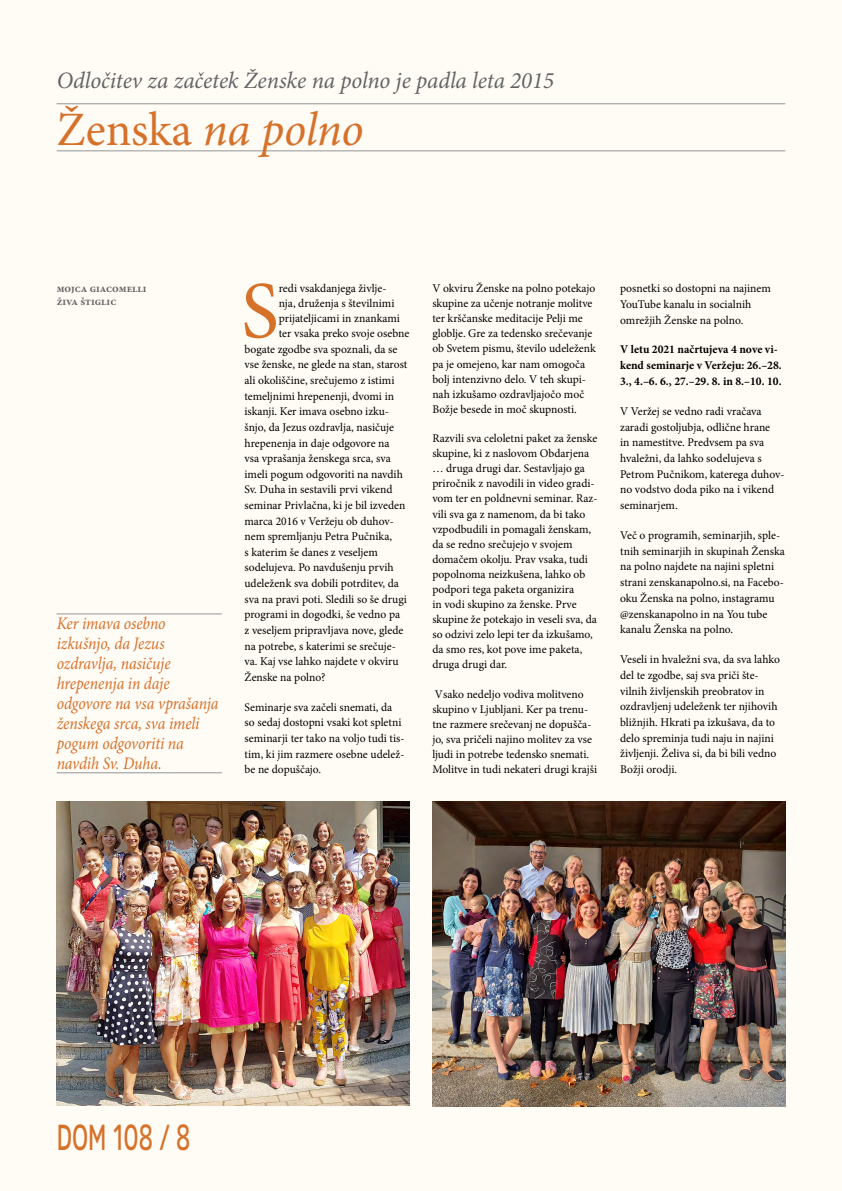
<style>
.page{position:relative;width:842px;height:1191px;background:#fffbf5}
.page>*{position:absolute;margin:0;border:0;box-sizing:border-box;transform-origin:0 0}
.t1{font:81px "Minion Pro";color:#d6712a}
.t2{font:italic 48px "Minion Pro";letter-spacing:-.005em;color:#d6712a}
.t3{font:600 36px "Amsi Pro";color:#d6712a;scale:.62 1}
.t4{font:italic 23.5px "Minion Pro";letter-spacing:-.005em;color:#636466}
.t5{font:italic 17.6px/20px "Minion Pro";letter-spacing:-.005em;color:#d6712a;scale:.89 1}
.t6{font:11.8px/15.1px "Minion Pro";color:#000}
.t7{font:700 11.8px/15.7px "Minion Pro";color:#000}
.t8{font:700 11px/13px "Minion Pro";color:#636466}
.s1{font-style:normal}
</style>
<div class="page">
<hr style="left:57px;top:103px;width:728px;height:1px;background:#939598">
<hr style="left:57px;top:150px;width:728px;height:1px;background:#939598">
<hr style="left:57px;top:772px;width:165px;height:1px;background:#939598">
<hr style="left:57px;top:613px;width:165px;height:1px;background:#939598">
<img style="left:57px;top:801px;width:353px;height:305px">
<img style="left:432px;top:801px;width:353px;height:305px">
<h3 class="t4" style="left:57px;top:65px;width:499px">Odločitev za začetek Ženske na polno je padla leta 2015</h3>
<h2 class="t2" style="left:57px;top:97px;width:308px"><span class="s1">Ženska</span> na polno</h2>
<p class="t8" style="left:57px;top:281px;width:91px">mojca giacomelli živa štiglic</p>
<h3 class="t5" style="left:57px;top:613px;width:183px">Ker imava osebno izkušnjo, da Jezus ozdravlja, nasičuje hrepenenja in daje odgovore na vsa vprašanja ženskega srca, sva imeli pogum odgovoriti na navdih Sv. Duha.</h3>
<h1 class="t1" style="left:241px;top:257px;width:39px">S</h1>
<p class="t6" style="left:279px;top:281px;width:109px">redi vsakdanjega življe-</p>
<p class="t6" style="left:279px;top:296px;width:117px">nja, druženja s številnimi</p>
<p class="t6" style="left:279px;top:311px;width:123px">prijateljicami in znankami</p>
<p class="t6" style="left:279px;top:326px;width:132px">ter vsaka preko svoje osebne</p>
<p class="t6" style="left:244px;top:341px;width:154px">bogate zgodbe sva spoznali, da se</p>
<p class="t6" style="left:244px;top:357px;width:164px">vse ženske, ne glede na stan, starost</p>
<p class="t6" style="left:244px;top:373px;width:151px">ali okoliščine, srečujemo z istimi</p>
<p class="t6" style="left:244px;top:388px;width:151px">temeljnimi hrepenenji, dvomi in</p>
<p class="t6" style="left:244px;top:404px;width:146px">iskanji. Ker imava osebno izku-</p>
<p class="t6" style="left:244px;top:419px;width:151px">šnjo, da Jezus ozdravlja, nasičuje</p>
<p class="t6" style="left:244px;top:435px;width:147px">hrepenenja in daje odgovore na</p>
<p class="t6" style="left:244px;top:451px;width:148px">vsa vprašanja ženskega srca, sva</p>
<p class="t6" style="left:244px;top:466px;width:160px">imeli pogum odgovoriti na navdih</p>
<p class="t6" style="left:244px;top:482px;width:149px">Sv. Duha in sestavili prvi vikend</p>
<p class="t6" style="left:244px;top:498px;width:162px">seminar Privlačna, ki je bil izveden</p>
<p class="t6" style="left:244px;top:513px;width:151px">marca 2016 v Veržeju ob duhov-</p>
<p class="t6" style="left:244px;top:529px;width:149px">nem spremljanju Petra Pučnika,</p>
<p class="t6" style="left:244px;top:544px;width:135px">s katerim še danes z veseljem</p>
<p class="t6" style="left:244px;top:560px;width:151px">sodelujeva. Po navdušenju prvih</p>
<p class="t6" style="left:244px;top:576px;width:156px">udeleženk sva dobili potrditev, da</p>
<p class="t6" style="left:244px;top:591px;width:164px">sva na pravi poti. Sledili so še drugi</p>
<p class="t6" style="left:244px;top:607px;width:157px">programi in dogodki, še vedno pa</p>
<p class="t6" style="left:244px;top:622px;width:160px">z veseljem pripravljava nove, glede</p>
<p class="t6" style="left:244px;top:638px;width:153px">na potrebe, s katerimi se srečuje-</p>
<p class="t6" style="left:244px;top:654px;width:156px">va. Kaj vse lahko najdete v okviru</p>
<p class="t6" style="left:244px;top:669px;width:83px">Ženske na polno?</p>
<p class="t6" style="left:244px;top:699px;width:162px;line-height:15.6px">Seminarje sva začeli snemati, da so sedaj dostopni vsaki kot spletni seminarji ter tako na voljo tudi tis&shy;tim, ki jim razmere osebne udelež&shy;be ne dopuščajo.</p>
<p class="t6" style="left:432px;top:281px;width:165px">V okviru Ženske na polno potekajo skupine za učenje notranje molitve ter krščanske meditacije Pelji me globlje. Gre za tedensko srečevanje ob Svetem pismu, število udeleženk pa je omejeno, kar nam omogoča bolj intenzivno delo. V teh skupi&shy;nah izkušamo ozdravljajočo moč Božje besede in moč skupnosti.</p>
<p class="t6" style="left:432px;top:431px;width:167px">Razvili sva celoletni paket za ženske skupine, ki z naslovom Obdarjena … druga drugi dar. Sestavljajo ga priročnik z navodili in video gradi&shy;vom ter en poldnevni seminar. Raz&shy;vili sva ga z namenom, da bi tako vzpodbudili in pomagali ženskam, da se redno srečujejo v svojem domačem okolju. Prav vsaka, tudi popolnoma neizkušena, lahko ob podpori tega paketa organizira<br>in vodi skupino za ženske. Prve skupine že potekajo in veseli sva, da so odzivi zelo lepi ter da izkušamo, da smo res, kot pove ime paketa, druga drugi dar.</p>
<p class="t6" style="left:432px;top:686px;width:166px">Vsako nedeljo vodiva molitveno skupino v Ljubljani. Ker pa trenu&shy;tne razmere srečevanj ne dopušča&shy;jo, sva pričeli najino molitev za vse ljudi in potrebe tedensko snemati.<br>Molitve in tudi nekateri drugi krajši</p>
<p class="t6" style="left:620px;top:280px;width:152px;line-height:15.7px">posnetki so dostopni na najinem<br>YouTube kanalu in socialnih omrežjih Ženske na polno.</p>
<p class="t7" style="left:620px;top:342px;width:163px">V letu 2021 načrtujeva 4 nove vi&shy;kend seminarje v Veržeju: 26.–28.<br>3., 4.–6. 6., 27.–29. 8. in 8.–10. 10.</p>
<p class="t6" style="left:620px;top:403px;width:166px;line-height:15.7px">V Veržej se vedno radi vračava zaradi gostoljubja, odlične hrane<br>in namestitve. Predvsem pa sva hvaležni, da lahko sodelujeva s<br>Petrom Pučnikom, katerega duhov&shy;no vodstvo doda piko na i vikend seminarjem.</p>
<p class="t6" style="left:620px;top:527px;width:166px;line-height:15.7px">Več o programih, seminarjih, sple&shy;tnih seminarjih in skupinah Ženska na polno najdete na najini spletni strani zenskanapolno.si, na Facebo&shy;oku Ženska na polno, instagramu @zenskanapolno in na You tube kanalu Ženska na polno.</p>
<p class="t6" style="left:620px;top:651px;width:161px;line-height:15.7px">Veseli in hvaležni sva, da sva lahko del te zgodbe, saj sva priči šte&shy;vilnih življenskih preobratov in ozdravljenj udeleženk ter njihovih bližnjih. Hkrati pa izkušava, da to delo spreminja tudi naju in najini življenji. Želiva si, da bi bili vedno<br>Božji orodji.</p>
<h3 class="t3" style="left:57px;top:1112px;width:217px">DOM 108 / 8</h3>
</div>
